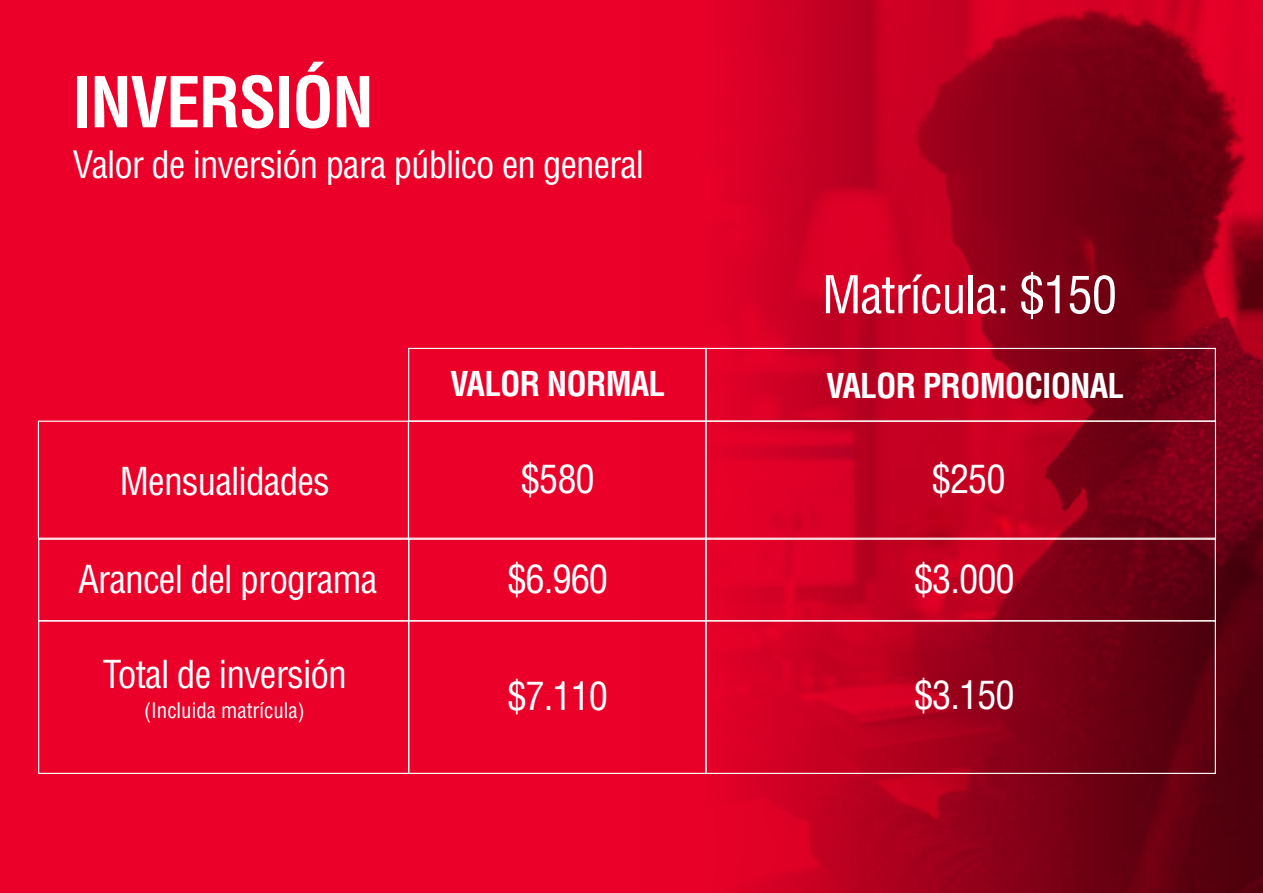
<style>
.page{position:relative;width:1263px;height:893px;background:#ea0029}
.page>*{position:absolute;margin:0;border:0;box-sizing:border-box;transform-origin:0 0}
.t1{font:700 condensed 68.25px "Helvetica LT Std";letter-spacing:-.025em;color:#fff}
.t2{font:condensed 50.7px "Helvetica LT Std";letter-spacing:-.025em;color:#fff}
.t3{font:condensed 38.4px "Helvetica LT Std";letter-spacing:-.025em;color:#fff}
.t4{font:condensed 37.65px "Helvetica LT Std";letter-spacing:-.025em;color:#fff}
.t5{font:condensed 36.9px "Helvetica LT Std";letter-spacing:-.025em;color:#fff}
.t6{font:700 condensed 33.45px "Helvetica LT Std";letter-spacing:-.025em;color:#fff}
.t7{font:condensed 20.85px "Helvetica LT Std";color:#fff}
</style>
<div class="page">
<img style="left:617px;top:0;width:646px;height:893px">
<div style="left:705px;top:539px;width:511px;height:82px;border:1px solid #fff"></div>
<div style="left:705px;top:348px;width:511px;height:74px;border:1px solid #fff"></div>
<div style="left:408px;top:348px;width:299px;height:74px;border:1px solid #fff"></div>
<div style="left:408px;top:539px;width:299px;height:82px;border:1px solid #fff"></div>
<div style="left:38px;top:539px;width:371px;height:82px;border:1px solid #fff"></div>
<div style="left:705px;top:620px;width:511px;height:154px;border:1px solid #fff"></div>
<div style="left:408px;top:620px;width:299px;height:154px;border:1px solid #fff"></div>
<div style="left:38px;top:620px;width:371px;height:154px;border:1px solid #fff"></div>
<div style="left:705px;top:421px;width:511px;height:118px;border:1px solid #fff"></div>
<div style="left:408px;top:421px;width:298px;height:118px;border:1px solid #fff"></div>
<div style="left:38px;top:421px;width:371px;height:118px;border:1px solid #fff"></div>
<h1 class="t1" style="left:73px;top:60px;width:303px">INVERSIÓN</h1>
<p class="t5" style="left:73px;top:141px;width:573px">Valor de inversión para público en general</p>
<h2 class="t2" style="left:822px;top:263px;width:296px">Matrícula: $150</h2>
<p class="t6" style="left:450px;top:362px;width:217px">VALOR NORMAL</p>
<p class="t6" style="left:826px;top:365px;width:300px">VALOR PROMOCIONAL</p>
<p class="t4" style="left:120px;top:458px;width:211px">Mensualidades</p>
<p class="t3" style="left:521px;top:455px;width:75px">$580</p>
<p class="t3" style="left:932px;top:455px;width:75px">$250</p>
<p class="t4" style="left:78px;top:556px;width:301px">Arancel del programa</p>
<p class="t3" style="left:507px;top:555px;width:102px">$6.960</p>
<p class="t3" style="left:914px;top:555px;width:102px">$3.000</p>
<p class="t4" style="left:103px;top:651px;width:246px">Total de inversión</p>
<p class="t7" style="left:144px;top:698px;width:162px">(Incluida matrícula)</p>
<p class="t3" style="left:507px;top:672px;width:102px">$7.110</p>
<p class="t3" style="left:914px;top:671px;width:102px">$3.150</p>
</div>
